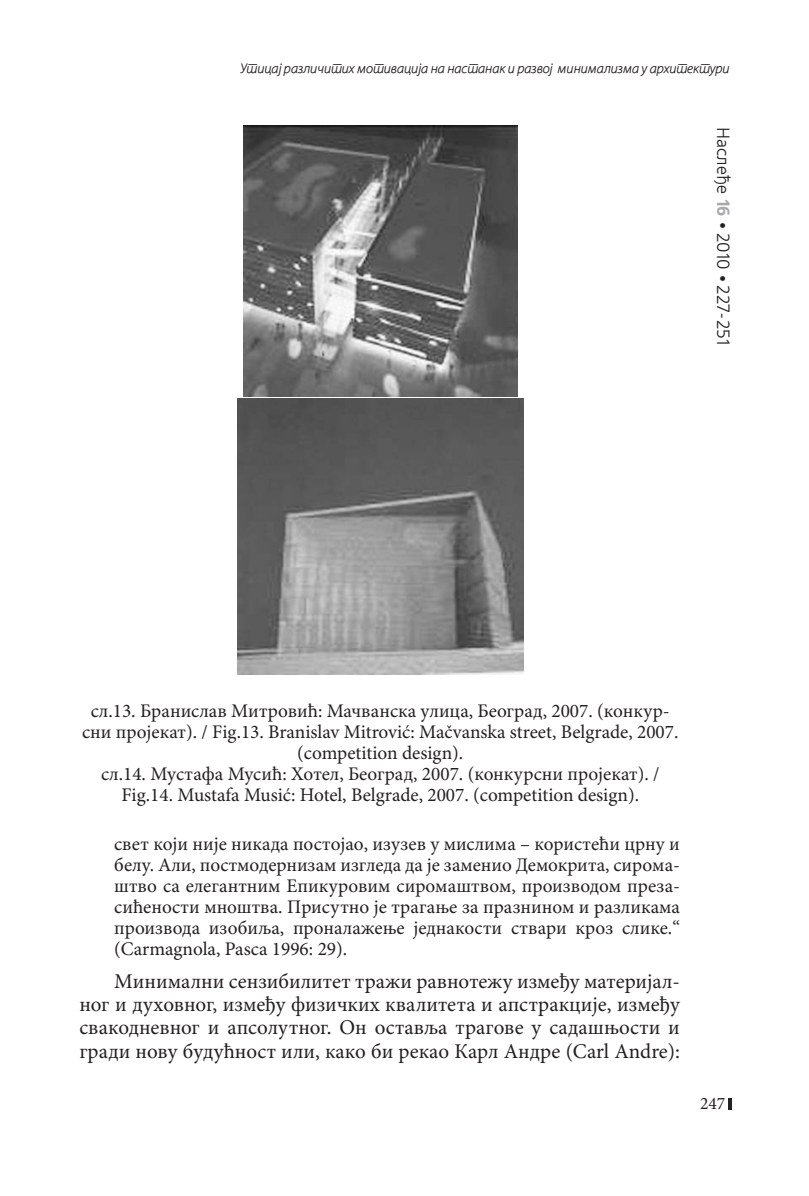
<style>
.page{position:relative;width:809px;height:1196px;background:#fff}
.page>*{position:absolute;margin:0;border:0;box-sizing:border-box;transform-origin:0 0}
.t1{font:21px/23.1px "Minion ZN";color:#231f20;text-align:justify}
.t2{font:19.25px/21px "Minion ZN";color:#231f20;text-align:justify}
.t3{font:17.68px "Freesetcir";color:#231f20}
.t4{font:17.5px "Minion Pro";color:#231f20}
.t5{font:italic 14px "Miriad ZN";color:#231f20}
.s1{font-weight:700;color:#a8a9ad}
.s2{font-family:"Minion ZN";font-weight:700}
</style>
<div class="page">
<hr style="left:728px;top:1097px;width:4px;height:12px;background:#231f20">
<img style="left:243px;top:125px;width:274px;height:271px">
<img style="left:237px;top:398px;width:286px;height:276px">
<p class="t5" style="left:240px;top:61px;width:491px">Утицај-ра-зличитих-мотивација-на-на-станак-и-ра-звој--минимали-зма-у-архитектури</p>
<p class="t3" style="left:731px;top:127px;width:219px;rotate:90deg">Nasle|e <span class="s1">16</span> <span class="s2">•</span> 2010 <span class="s2">•</span> 227-251</p>
<p class="t2" style="left:82px;top:700px;width:598px;text-align:center">сл.13. брани слав Митровић: Мачван ска улица, београд, 2007. (конкур&shy;сни пројекат). / fig.13. Branislav Mitrović: Mačvanska street, Belgrade, 2007. (competition design).<br>сл.14. Му стафа Му сић: хотел, београд, 2007. (конкур сни пројекат). / fig.14. Mustafa Musić: hotel, Belgrade, 2007. (competition design).</p>
<p class="t2" style="left:114px;top:834px;width:567px">свет који није никада по стојао, и зу зев у ми слима – кори стећи црну и белу. Али, по стмодерни зам и згледа да је заменио Демокрита, сирома&shy;штво са елегантним Епикуровим сирома штвом, прои зводом пре за&shy;сићено сти мно штва. При сутно је трагање за пра знином и ра зликама прои звода и зобиља, проналажење једнако сти ствари кроз слике.“ (Carmagnola, Pasca 1996: 29).</p>
<p class="t1" style="left:79px;top:970px;width:602px;text-indent:35px">Минимални сен зибилитет тражи равнотежу и змеђу материјал&shy;ног и духовног, и змеђу фи зичких квалитета и ап стракције, и змеђу свакодневног и ап солутног. Он о ставља трагове у сада шњо сти и гради нову будућно ст или, како би рекао Карл Андре (Carl andre):</p>
<p class="t4" style="left:700px;top:1092px;width:27px">247</p>
</div>
